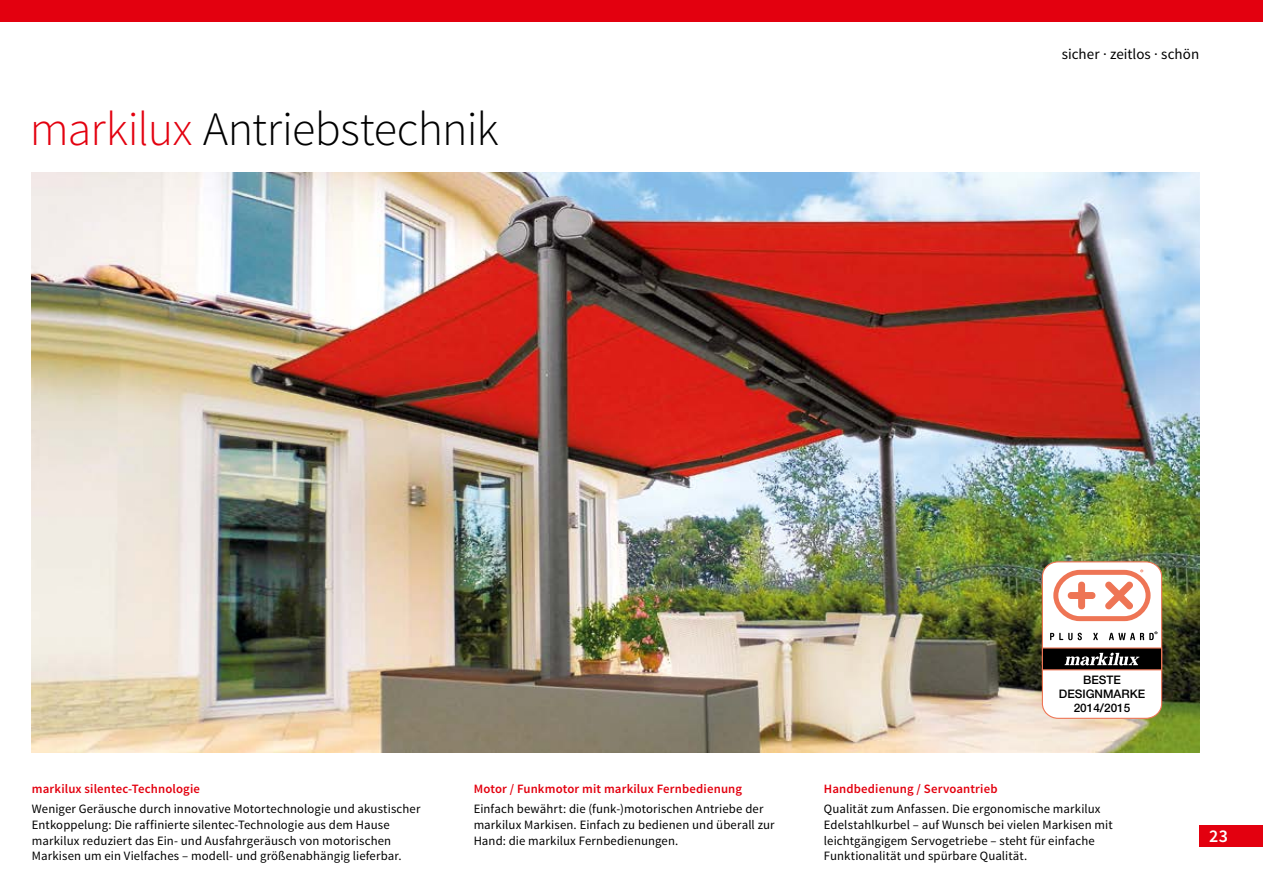
<style>
.page{position:relative;width:1263px;height:893px;background:#fff}
.page>*{position:absolute;margin:0;border:0;box-sizing:border-box;transform-origin:0 0}
.t1{font:300 48px "Source Sans Pro";letter-spacing:-.015em;color:#000}
.t2{font:600 18px "Source Sans Pro";color:#fff}
.t3{font:15px "Source Sans Pro";color:#000}
.t4{font:12.75px/15.8px "Source Sans Pro";letter-spacing:.01em;color:#000}
.t5{font:600 12.75px "Source Sans Pro";letter-spacing:.01em;color:#e3000f}
.t6{font:500 11.85px/14.1px "Helvetica Neue";color:#000;text-align:center}
.s1{color:#e3000f}
</style>
<div class="page">
<div style="left:0;top:0;width:1263px;height:21px;background:#e3000f"></div>
<img style="left:32px;top:172px;width:1167px;height:580px">
<div style="left:1042px;top:562px;width:120px;height:156px;background:#fff;border-radius:15px"></div>
<div style="left:1042px;top:561px;width:120px;height:158px;border:1px solid #ee7555;border-radius:15px"></div>
<svg style="left:1050px;top:633px;width:22px;height:7px"></svg>
<svg style="left:1078px;top:633px;width:4px;height:7px"></svg>
<svg style="left:1093px;top:633px;width:5px;height:7px"></svg>
<svg style="left:1109px;top:631px;width:48px;height:9px"></svg>
<svg style="left:1053px;top:570px;width:97px;height:51px"></svg>
<div style="left:1042px;top:647px;width:120px;height:23px;background:#000"></div>
<svg style="left:1064px;top:653px;width:75px;height:12px"></svg>
<div style="left:1199px;top:825px;width:64px;height:21px;background:#e3000f"></div>
<h1 class="t1" style="left:30px;top:100px;width:471px"><span class="s1">markilux</span> Antriebstechnik</h1>
<p class="t3" style="left:1062px;top:44px;width:139px">sicher · zeitlos · schön</p>
<p class="t5" style="left:32px;top:780px;width:169px">markilux silentec-Technologie</p>
<p class="t4" style="left:32px;top:801px;width:390px">Weniger Geräusche durch innovative Motortechnologie und akustischer Entkoppelung: Die raffinierte silentec-Technologie aus dem Hause markilux reduziert das Ein- und Ausfahrgeräusch von motorischen Markisen um ein Vielfaches – modell- und größenabhängig lieferbar.</p>
<p class="t5" style="left:474px;top:781px;width:270px">Motor / Funkmotor mit markilux Fernbedienung</p>
<p class="t4" style="left:474px;top:801px;width:302px">Einfach bewährt: die (funk-)motorischen Antriebe der markilux Markisen. Einfach zu bedienen und überall zur<br>Hand: die markilux Fernbedienungen.</p>
<p class="t6" style="left:1059px;top:672px;width:88px">BESTE<br>DESIGNMARKE<br>2014/2015</p>
<p class="t5" style="left:824px;top:780px;width:175px">Handbedienung / Servoantrieb</p>
<p class="t4" style="left:824px;top:801px;width:290px">Qualität zum Anfassen. Die ergonomische markilux Edelstahlkurbel – auf Wunsch bei vielen Markisen mit leichtgängigem Servogetriebe – steht für einfache Funktionalität und spürbare Qualität.</p>
<h2 class="t2" style="left:1209px;top:825px;width:20px">23</h2>
</div>
